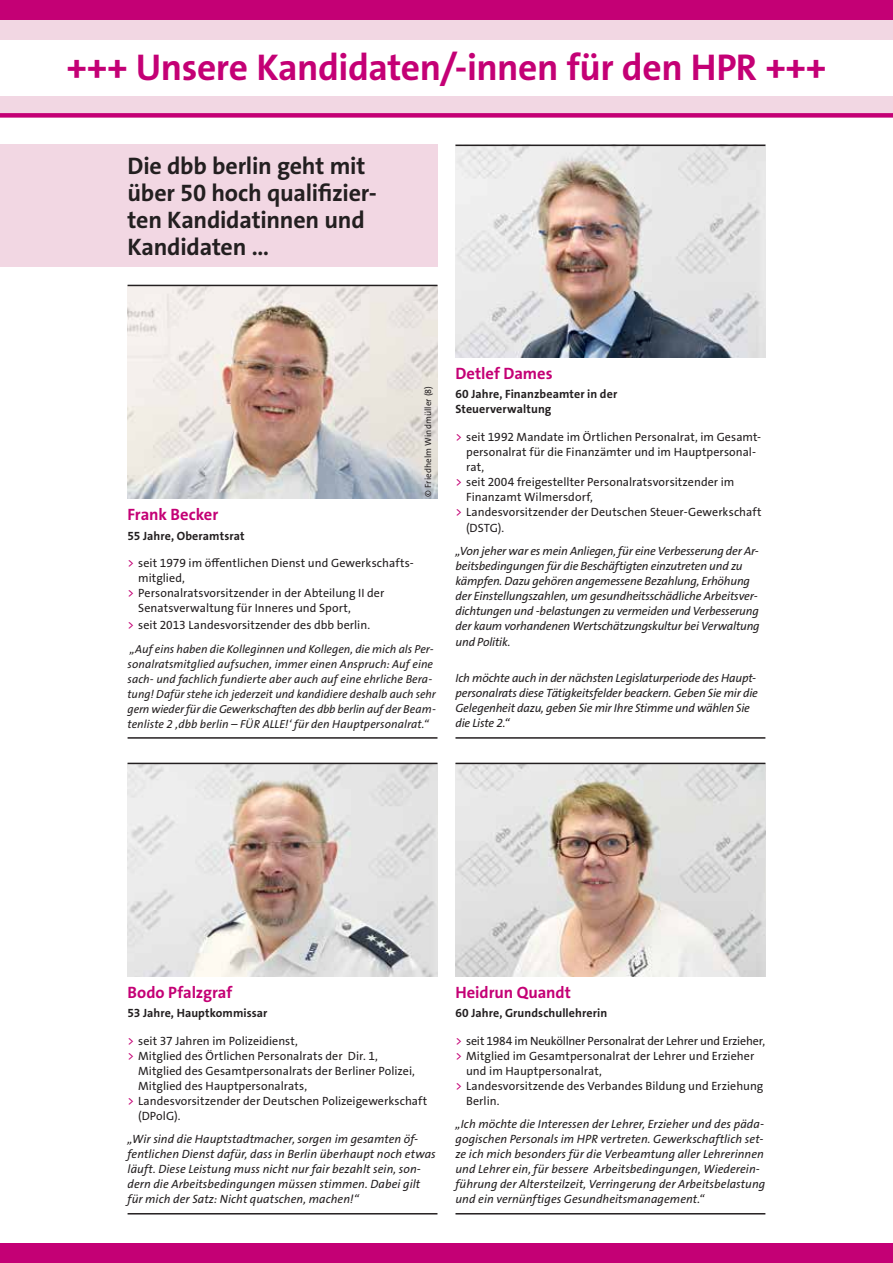
<style>
.page{position:relative;width:893px;height:1263px;background:#fff}
.page>*{position:absolute;margin:0;border:0;box-sizing:border-box;transform-origin:0 0}
.t1{font:700 37.5px "The Sans Os F";letter-spacing:-.01em;color:#c40075}
.t2{font:700 24px/27px "The Sans Os F";letter-spacing:-.01em;color:#231f20}
.t3{font:700 16.5px "The Sans Os F";letter-spacing:-.005em;color:#c40075}
.t4{font:italic 12px/15px "The Sans Os F";letter-spacing:-.005em;color:#231f20}
.t5{font:12px "The Sans Os F";letter-spacing:.005em;color:#231f20}
.t6{font:700 12px/15px "The Sans Os F";letter-spacing:.005em;color:#231f20}
.t7{font:12px "The Sans Os F";letter-spacing:-.015em;color:#231f20}
.t8{font:italic 11.7px/15px "The Sans Os F";color:#231f20}
.t9{font:9px "The Sans Os F";letter-spacing:.015em;color:#231f20}
.s1{color:#c40075}
</style>
<div class="page">
<div style="left:0;top:1243px;width:893px;height:20px;background:#c40075"></div>
<div style="left:0;top:145px;width:437px;height:122px;background:#f2d7e3"></div>
<img style="left:128px;top:764px;width:309px;height:212px">
<hr style="left:128px;top:763px;width:309px;height:1px;background:#231f20">
<hr style="left:128px;top:1213px;width:309px;height:1px;background:#231f20">
<img style="left:455px;top:764px;width:310px;height:212px">
<hr style="left:455px;top:763px;width:310px;height:1px;background:#231f20">
<hr style="left:455px;top:1213px;width:310px;height:1px;background:#231f20">
<img style="left:455px;top:146px;width:310px;height:211px">
<hr style="left:455px;top:737px;width:310px;height:2px;background:#231f20">
<hr style="left:455px;top:145px;width:310px;height:1px;background:#231f20">
<img style="left:128px;top:286px;width:309px;height:212px">
<hr style="left:128px;top:285px;width:309px;height:1px;background:#231f20">
<hr style="left:128px;top:737px;width:309px;height:2px;background:#231f20">
<div style="left:0;top:0;width:893px;height:115px;background:#f2d7e3"></div>
<div style="left:0;top:0;width:893px;height:20px;background:#c40075"></div>
<div style="left:0;top:113px;width:893px;height:5px;background:#c40075"></div>
<hr style="left:892px;top:0;width:1px;height:115px;background:#f2d7e3">
<svg style="left:892px;top:0;width:1px;height:20px"></svg>
<div style="left:0;top:40px;width:893px;height:56px;background:#fff"></div>
<h1 class="t1" style="left:66px;top:43px;width:761px">+++ Unsere Kandidaten/-innen für den HPR +++</h1>
<h2 class="t2" style="left:128px;top:152px;width:251px">Die dbb berlin geht mit über 50 hoch qualifizier&shy;ten Kandidatinnen und<br>Kandidaten ...</h2>
<p class="t9" style="left:422px;top:497px;width:112px;rotate:-90deg">© Friedhelm Windmüller (8)</p>
<h3 class="t3" style="left:128px;top:504px;width:92px">Frank Becker</h3>
<p class="t6" style="left:128px;top:528px;width:119px">55 Jahre, Oberamtsrat</p>
<p class="t5" style="left:128px;top:555px;width:286px"><span class="s1">&gt;</span> seit 1979 im öffentlichen Dienst und Gewerkschafts-</p>
<p class="t5" style="left:138px;top:570px;width:48px">mitglied,</p>
<p class="t5" style="left:128px;top:585px;width:258px"><span class="s1">&gt;</span> Personalratsvorsitzender in der Abteilung II der</p>
<p class="t5" style="left:138px;top:600px;width:214px">Senatsverwaltung für Inneres und Sport,</p>
<p class="t5" style="left:128px;top:617px;width:244px"><span class="s1">&gt;</span> seit 2013 Landesvorsitzender des dbb berlin.</p>
<p class="t8" style="left:128px;top:641px;width:310px">„Auf eins haben die Kolleginnen und Kollegen, die mich als Per&shy;sonalratsmitglied aufsuchen, immer einen Anspruch: Auf eine sach- und fachlich fundierte aber auch auf eine ehrliche Bera&shy;tung! Dafür stehe ich jederzeit und kandidiere deshalb auch sehr gern wieder für die Gewerkschaften des dbb berlin auf der Beam&shy;tenliste 2 ‚dbb berlin – FÜR ALLE!‘ für den Hauptpersonalrat.“</p>
<h3 class="t3" style="left:455px;top:363px;width:99px">Detlef Dames</h3>
<p class="t6" style="left:455px;top:387px;width:163px">60 Jahre, Finanzbeamter in der<br>Steuerverwaltung</p>
<p class="t5" style="left:455px;top:429px;width:307px"><span class="s1">&gt;</span> seit 1992 Mandate im Örtlichen Personalrat, im Gesamt-</p>
<p class="t5" style="left:466px;top:444px;width:292px">personalrat für die Finanzämter und im Hauptpersonal-</p>
<p class="t5" style="left:466px;top:459px;width:20px">rat,</p>
<p class="t5" style="left:455px;top:474px;width:280px"><span class="s1">&gt;</span> seit 2004 freigestellter Personalratsvorsitzender im</p>
<p class="t5" style="left:466px;top:490px;width:128px">Finanzamt Wilmersdorf,</p>
<p class="t5" style="left:455px;top:505px;width:308px"><span class="s1">&gt;</span> Landesvorsitzender der Deutschen Steuer-Gewerkschaft</p>
<p class="t5" style="left:466px;top:520px;width:40px">(DSTG).</p>
<p class="t4" style="left:455px;top:544px;width:306px">„Von jeher war es mein Anliegen, für eine Verbesserung der Ar&shy;beitsbedingungen für die Beschäftigten einzutreten und zu kämpfen. Dazu gehören angemessene Bezahlung, Erhöhung der Einstellungszahlen, um gesundheitsschädliche Arbeitsver&shy;dichtungen und -belastungen zu vermeiden und Verbesserung der kaum vorhandenen Wertschätzungskultur bei Verwaltung und Politik.</p>
<p class="t4" style="left:455px;top:670px;width:304px">Ich möchte auch in der nächsten Legislaturperiode des Haupt&shy;personalrats diese Tätigkeitsfelder beackern. Geben Sie mir die Gelegenheit dazu, geben Sie mir Ihre Stimme und wählen Sie die Liste 2.“</p>
<h3 class="t3" style="left:128px;top:982px;width:106px">Bodo Pfalzgraf</h3>
<p class="t6" style="left:128px;top:1006px;width:141px">53 Jahre, Hauptkommissar</p>
<p class="t5" style="left:128px;top:1033px;width:172px"><span class="s1">&gt;</span> seit 37 Jahren im Polizeidienst,</p>
<p class="t5" style="left:128px;top:1048px;width:252px"><span class="s1">&gt;</span> Mitglied des Örtlichen Personalrats der Dir. 1,</p>
<p class="t5" style="left:138px;top:1063px;width:278px">Mitglied des Gesamtpersonalrats der Berliner Polizei,</p>
<p class="t5" style="left:138px;top:1078px;width:170px">Mitglied des Hauptpersonalrats,</p>
<p class="t5" style="left:128px;top:1093px;width:301px"><span class="s1">&gt;</span> Landesvorsitzender der Deutschen Polizeigewerkschaft</p>
<p class="t5" style="left:138px;top:1108px;width:44px">(DPolG).</p>
<p class="t4" style="left:128px;top:1132px;width:310px">„Wir sind die Hauptstadtmacher, sorgen im gesamten öf&shy;fentlichen Dienst dafür, dass in Berlin überhaupt noch etwas läuft. Diese Leistung muss nicht nur fair bezahlt sein, son&shy;dern die Arbeitsbedingungen müssen stimmen. Dabei gilt für mich der Satz: Nicht quatschen, machen!“</p>
<h3 class="t3" style="left:455px;top:982px;width:117px">Heidrun Quandt</h3>
<p class="t6" style="left:455px;top:1006px;width:153px">60 Jahre, Grundschullehrerin</p>
<p class="t7" style="left:455px;top:1033px;width:311px"><span class="s1">&gt;</span> seit 1984 im Neuköllner Personalrat der Lehrer und Erzieher,</p>
<p class="t5" style="left:455px;top:1048px;width:300px"><span class="s1">&gt;</span> Mitglied im Gesamtpersonalrat der Lehrer und Erzieher</p>
<p class="t5" style="left:466px;top:1063px;width:137px">und im Hauptpersonalrat,</p>
<p class="t5" style="left:455px;top:1078px;width:309px"><span class="s1">&gt;</span> Landesvorsitzende des Verbandes Bildung und Erziehung</p>
<p class="t5" style="left:466px;top:1093px;width:35px">Berlin.</p>
<p class="t4" style="left:455px;top:1117px;width:311px">„Ich möchte die Interessen der Lehrer, Erzieher und des päda&shy;gogischen Personals im HPR vertreten. Gewerkschaftlich set&shy;ze ich mich besonders für die Verbeamtung aller Lehrerinnen und Lehrer ein, für bessere Arbeitsbedingungen, Wiederein&shy;führung der Altersteilzeit, Verringerung der Arbeitsbelastung und ein vernünftiges Gesundheitsmanagement.“</p>
</div>
